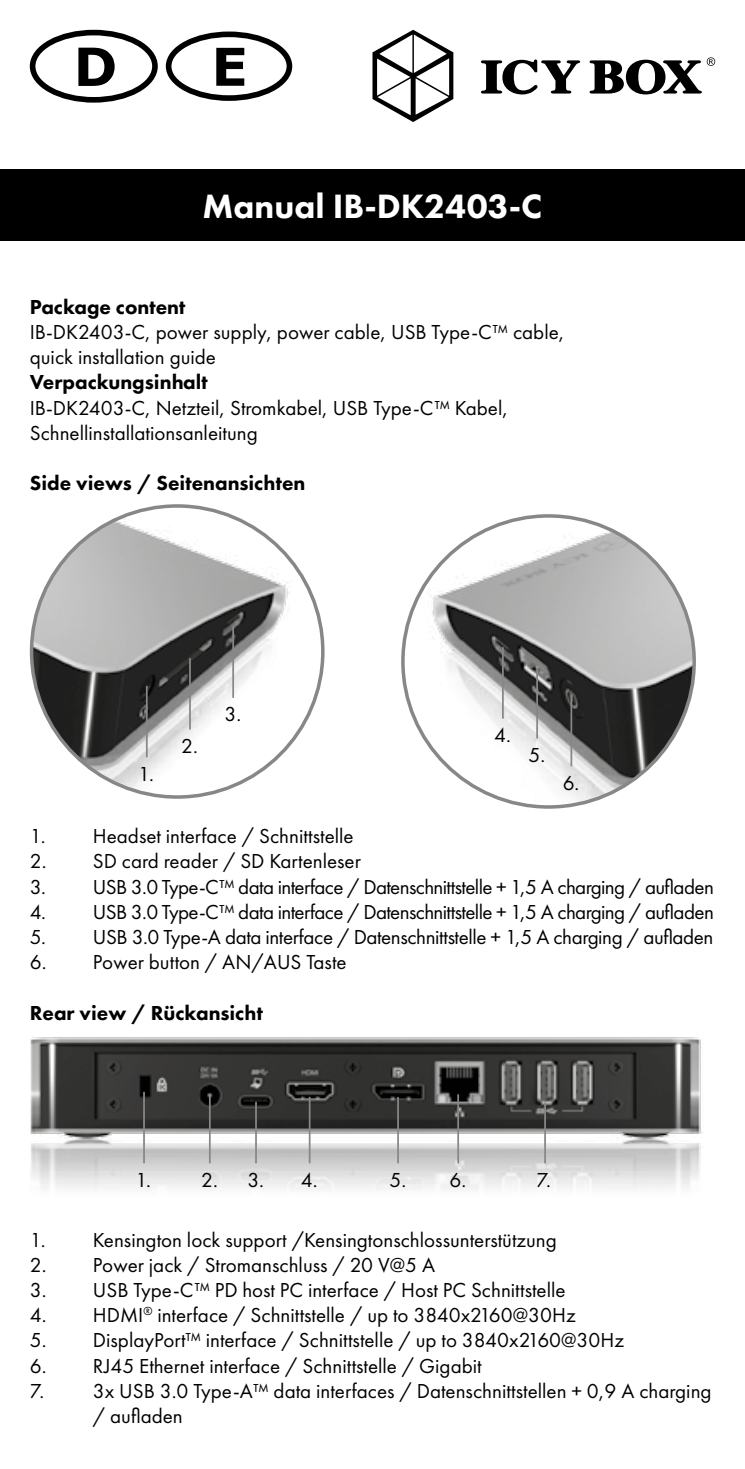
<style>
.page{position:relative;width:745px;height:1469px;background:#fff}
.page>*{position:absolute;margin:0;border:0;box-sizing:border-box;transform-origin:0 0}
.t1{font:800 35px "Futura PT";color:#fff}
.t2{font:21px/25.2px "Futura PT";color:#000}
.t3{font:21px "Futura PT";letter-spacing:-.03em;color:#000}
.t4{font:800 21px "Futura PT";color:#000}
.t5{font:21px "Futura PT";letter-spacing:-.02em;color:#000}
</style>
<div class="page">
<div style="left:0;top:169px;width:744px;height:72px;background:#000"></div>
<svg style="left:372px;top:30px;width:81px;height:92px"></svg>
<svg style="left:481px;top:57px;width:233px;height:37px"></svg>
<img style="left:30px;top:1037px;width:673px;height:152px">
<hr style="left:143px;top:1091px;width:2px;height:72px;background:#878787">
<hr style="left:209px;top:1094px;width:1px;height:69px;background:#878787">
<hr style="left:255px;top:1101px;width:2px;height:62px;background:#878787">
<hr style="left:308px;top:1096px;width:2px;height:67px;background:#878787">
<hr style="left:397px;top:1096px;width:1px;height:67px;background:#878787">
<hr style="left:457px;top:1094px;width:2px;height:69px;background:#878787">
<hr style="left:544px;top:1102px;width:1px;height:61px;background:#878787">
<img style="left:413px;top:516px;width:280px;height:291px">
<img style="left:32px;top:506px;width:266px;height:291px">
<hr style="left:232px;top:626px;width:2px;height:72px;background:#878787">
<hr style="left:189px;top:658px;width:2px;height:71px;background:#878787">
<hr style="left:146px;top:686px;width:1px;height:71px;background:#878787">
<hr style="left:501px;top:647px;width:2px;height:71px;background:#878787">
<hr style="left:536px;top:667px;width:1px;height:71px;background:#878787">
<hr style="left:570px;top:694px;width:2px;height:72px;background:#878787">
<div style="left:30px;top:30px;width:128px;height:73px;border:6px solid #000;border-radius:50%"></div>
<svg style="left:78px;top:48px;width:36px;height:38px"></svg>
<div style="left:165px;top:31px;width:128px;height:71px;border:5px solid #fff;border-radius:50%"></div>
<div style="left:166px;top:32px;width:126px;height:69px;border:6px solid #000;border-radius:50%"></div>
<svg style="left:216px;top:48px;width:28px;height:38px"></svg>
<h1 class="t1" style="left:202px;top:185px;width:341px">Manual IB-DK2403-C</h1>
<p class="t4" style="left:30px;top:294px;width:157px">Package content</p>
<p class="t2" style="left:30px;top:319px;width:536px">IB-DK2403-C, power supply, power cable, USB Type-C™ cable, quick installation guide</p>
<p class="t4" style="left:30px;top:369px;width:179px">Verpackungsinhalt</p>
<p class="t2" style="left:30px;top:395px;width:479px">IB-DK2403-C, Netzteil, Stromkabel, USB Type-C™ Kabel,<br>Schnellinstallationsanleitung</p>
<p class="t4" style="left:30px;top:470px;width:277px">Side views / Seitenansichten</p>
<p class="t2" style="left:138px;top:761px;width:17px">1.</p>
<p class="t2" style="left:181px;top:733px;width:18px">2.</p>
<p class="t2" style="left:224px;top:701px;width:18px">3.</p>
<p class="t2" style="left:494px;top:722px;width:18px">4.</p>
<p class="t2" style="left:528px;top:742px;width:18px">5.</p>
<p class="t2" style="left:562px;top:770px;width:18px">6.</p>
<p class="t2" style="left:30px;top:823px;width:325px">1. Headset interface / Schnittstelle</p>
<p class="t2" style="left:30px;top:848px;width:332px">2. SD card reader / SD Kartenleser</p>
<p class="t3" style="left:30px;top:874px;width:685px">3. USB 3.0 Type-C™ data interface / Datenschnittstelle + 1,5 A charging / aufladen</p>
<p class="t3" style="left:30px;top:899px;width:685px">4. USB 3.0 Type-C™ data interface / Datenschnittstelle + 1,5 A charging / aufladen</p>
<p class="t5" style="left:30px;top:924px;width:684px">5. USB 3.0 Type-A data interface / Datenschnittstelle + 1,5 A charging / aufladen</p>
<p class="t2" style="left:30px;top:949px;width:318px">6. Power button / AN/AUS Taste</p>
<p class="t4" style="left:30px;top:999px;width:235px">Rear view / Rückansicht</p>
<p class="t2" style="left:135px;top:1167px;width:84px">1. 2.</p>
<p class="t2" style="left:247px;top:1167px;width:72px">3. 4.</p>
<p class="t2" style="left:389px;top:1167px;width:78px">5. 6.</p>
<p class="t2" style="left:536px;top:1167px;width:16px">7.</p>
<p class="t2" style="left:30px;top:1226px;width:528px">1. Kensington lock support /Kensingtonschlossunterstützung</p>
<p class="t2" style="left:30px;top:1252px;width:406px">2. Power jack / Stromanschluss / 20 V@5 A</p>
<p class="t2" style="left:30px;top:1277px;width:537px">3. USB Type-C™ PD host PC interface / Host PC Schnittstelle</p>
<p class="t2" style="left:30px;top:1302px;width:547px">4. HDMI<sup>®</sup> interface / Schnittstelle / up to 3840x2160@30Hz</p>
<p class="t2" style="left:30px;top:1327px;width:595px">5. DisplayPort™ interface / Schnittstelle / up to 3840x2160@30Hz</p>
<p class="t2" style="left:30px;top:1352px;width:453px">6. RJ45 Ethernet interface / Schnittstelle / Gigabit</p>
<p class="t2" style="left:93px;top:1378px;width:619px;text-indent:-63px">7. 3x USB 3.0 Type-A™ data interfaces / Datenschnittstellen + 0,9 A charging / aufladen</p>
</div>
